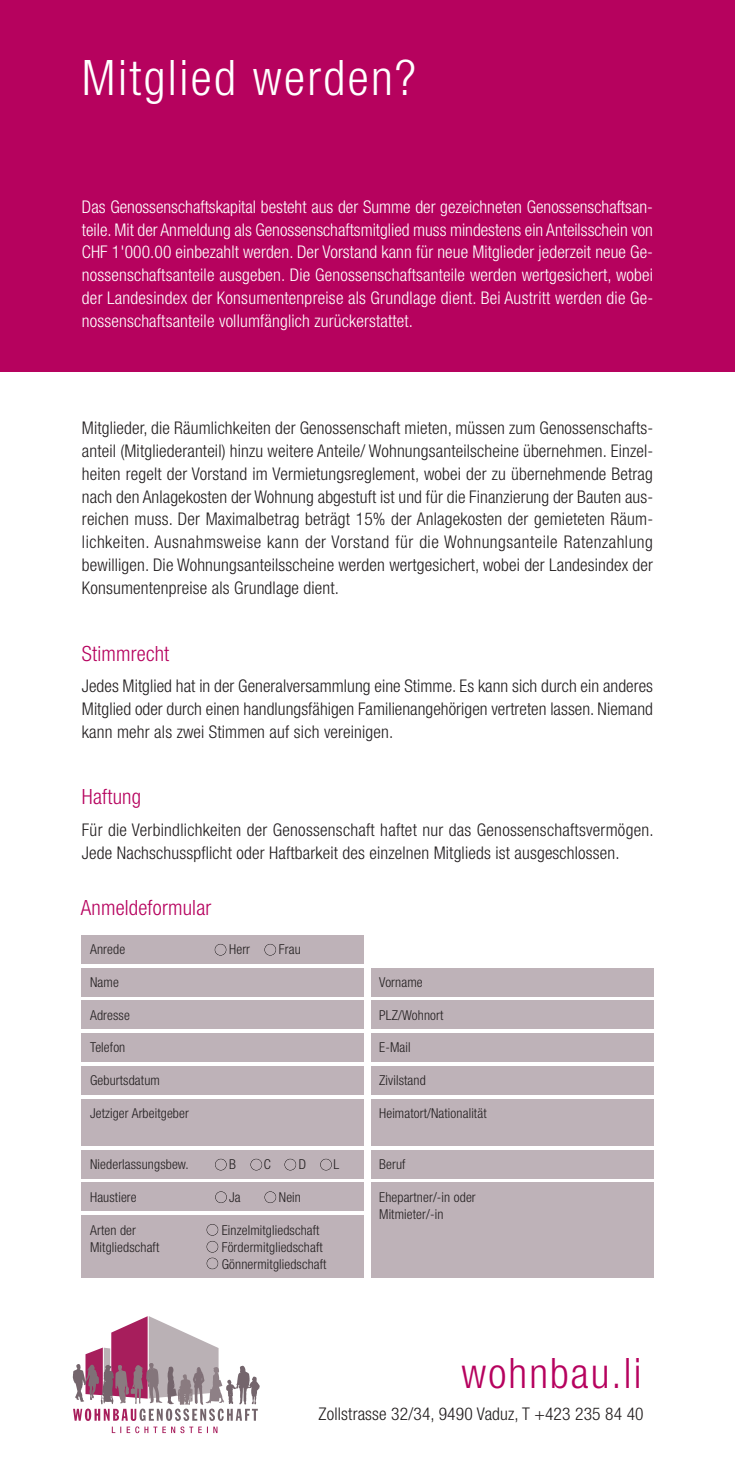
<style>
.page{position:relative;width:735px;height:1474px;background:#fff}
.page>*{position:absolute;margin:0;border:0;box-sizing:border-box;transform-origin:0 0}
.t1{font:300 condensed 49px "Helvetica Neue";letter-spacing:.05em;color:#fff}
.t2{font:300 condensed 42px "Helvetica Neue";letter-spacing:.05em;color:#b6025e}
.t3{font:300 condensed 21px "Helvetica Neue";letter-spacing:.01em;color:#b6025e}
.t4{font:300 condensed 17.5px/22.8px "Helvetica Neue";letter-spacing:.01em;color:#231f20;text-align:justify}
.t5{font:300 condensed 17.5px/22.8px "Helvetica Neue";letter-spacing:.01em;color:#fff;text-align:justify}
.t6{font:300 condensed 13.65px/17px "Helvetica Neue";letter-spacing:.01em;color:#231f20}
</style>
<div class="page">
<div style="left:0;top:0;width:734px;height:372px;background:#b6025e"></div>
<div style="left:82px;top:935px;width:282px;height:28px;background:#beb2b8"></div>
<div style="left:82px;top:968px;width:282px;height:28px;background:#beb2b8"></div>
<div style="left:82px;top:1000px;width:282px;height:28px;background:#beb2b8"></div>
<div style="left:82px;top:1033px;width:282px;height:28px;background:#beb2b8"></div>
<div style="left:82px;top:1065px;width:282px;height:29px;background:#beb2b8"></div>
<div style="left:82px;top:1098px;width:282px;height:47px;background:#beb2b8"></div>
<div style="left:371px;top:968px;width:281px;height:28px;background:#beb2b8"></div>
<div style="left:371px;top:1000px;width:281px;height:28px;background:#beb2b8"></div>
<div style="left:371px;top:1033px;width:281px;height:28px;background:#beb2b8"></div>
<div style="left:371px;top:1065px;width:281px;height:29px;background:#beb2b8"></div>
<div style="left:371px;top:1098px;width:281px;height:47px;background:#beb2b8"></div>
<div style="left:82px;top:1150px;width:282px;height:28px;background:#beb2b8"></div>
<div style="left:371px;top:1182px;width:281px;height:95px;background:#beb2b8"></div>
<div style="left:82px;top:1215px;width:282px;height:62px;background:#beb2b8"></div>
<div style="left:371px;top:1150px;width:281px;height:28px;background:#beb2b8"></div>
<div style="left:82px;top:1182px;width:282px;height:29px;background:#beb2b8"></div>
<div style="left:214px;top:943px;width:12px;height:12px;border:1px solid #231f20;border-radius:50%"></div>
<div style="left:264px;top:943px;width:12px;height:12px;border:1px solid #231f20;border-radius:50%"></div>
<div style="left:215px;top:1158px;width:11px;height:12px;border:1px solid #231f20;border-radius:50%"></div>
<div style="left:250px;top:1158px;width:12px;height:12px;border:1px solid #231f20;border-radius:50%"></div>
<div style="left:284px;top:1158px;width:12px;height:12px;border:1px solid #231f20;border-radius:50%"></div>
<div style="left:320px;top:1158px;width:12px;height:12px;border:1px solid #231f20;border-radius:50%"></div>
<div style="left:215px;top:1191px;width:12px;height:12px;border:1px solid #231f20;border-radius:50%"></div>
<div style="left:264px;top:1191px;width:12px;height:12px;border:1px solid #231f20;border-radius:50%"></div>
<div style="left:206px;top:1223px;width:12px;height:12px;border:1px solid #231f20;border-radius:50%"></div>
<div style="left:206px;top:1240px;width:12px;height:12px;border:1px solid #231f20;border-radius:50%"></div>
<div style="left:206px;top:1257px;width:12px;height:12px;border:1px solid #231f20;border-radius:50%"></div>
<svg style="left:112px;top:1426px;width:105px;height:7px"></svg>
<svg style="left:73px;top:1316px;width:187px;height:104px"></svg>
<h1 class="t1" style="left:82px;top:60px;width:335px">Mitglied werden?</h1>
<p class="t5" style="left:82px;top:197px;width:572px">Das Genossenschaftskapital besteht aus der Summe der gezeichneten Genossenschaftsan&shy;teile. Mit der Anmeldung als Genossenschaftsmitglied muss mindestens ein Anteilsschein von CHF 1'000.00 einbezahlt werden. Der Vorstand kann für neue Mitglieder jederzeit neue Ge&shy;nossenschaftsanteile ausgeben. Die Genossenschaftsanteile werden wertgesichert, wobei der Landesindex der Konsumentenpreise als Grundlage dient. Bei Austritt werden die Ge&shy;nossenschaftsanteile vollumfänglich zurückerstattet.</p>
<p class="t4" style="left:82px;top:418px;width:572px">Mitglieder, die Räumlichkeiten der Genossenschaft mieten, müssen zum Genossenschafts&shy;anteil (Mitgliederanteil) hinzu weitere Anteile/ Wohnungsanteilscheine übernehmen. Einzel&shy;heiten regelt der Vorstand im Vermietungsreglement, wobei der zu übernehmende Betrag nach den Anlagekosten der Wohnung abgestuft ist und für die Finanzierung der Bauten aus&shy;reichen muss. Der Maximalbetrag beträgt 15% der Anlagekosten der gemieteten Räum&shy;lichkeiten. Ausnahmsweise kann der Vorstand für die Wohnungsanteile Ratenzahlung bewilligen. Die Wohnungsanteilsscheine werden wertgesichert, wobei der Landesindex der Konsumentenpreise als Grundlage dient.</p>
<p class="t3" style="left:82px;top:645px;width:89px">Stimmrecht</p>
<p class="t4" style="left:82px;top:676px;width:572px">Jedes Mitglied hat in der Generalversammlung eine Stimme. Es kann sich durch ein anderes Mitglied oder durch einen handlungsfähigen Familienangehörigen vertreten lassen. Niemand kann mehr als zwei Stimmen auf sich vereinigen.</p>
<p class="t3" style="left:82px;top:789px;width:61px">Haftung</p>
<p class="t4" style="left:82px;top:819px;width:573px">Für die Verbindlichkeiten der Genossenschaft haftet nur das Genossenschaftsvermögen.<br>Jede Nachschusspflicht oder Haftbarkeit des einzelnen Mitglieds ist ausgeschlossen.</p>
<p class="t3" style="left:81px;top:899px;width:132px">Anmeldeformular</p>
<p class="t6" style="left:90px;top:942px;width:36px">Anrede</p>
<p class="t6" style="left:229px;top:942px;width:22px">Herr</p>
<p class="t6" style="left:279px;top:942px;width:23px">Frau</p>
<p class="t6" style="left:90px;top:974px;width:30px">Name</p>
<p class="t6" style="left:90px;top:1007px;width:41px">Adresse</p>
<p class="t6" style="left:90px;top:1040px;width:37px">Telefon</p>
<p class="t6" style="left:90px;top:1072px;width:71px">Geburtsdatum</p>
<p class="t6" style="left:90px;top:1105px;width:100px">Jetziger Arbeitgeber</p>
<p class="t6" style="left:90px;top:1157px;width:100px">Niederlassungsbew.</p>
<p class="t6" style="left:229px;top:1157px;width:8px">B</p>
<p class="t6" style="left:264px;top:1157px;width:9px">C</p>
<p class="t6" style="left:298px;top:1157px;width:9px">D</p>
<p class="t6" style="left:333px;top:1157px;width:7px">L</p>
<p class="t6" style="left:90px;top:1189px;width:48px">Haustiere</p>
<p class="t6" style="left:229px;top:1189px;width:13px">Ja</p>
<p class="t6" style="left:279px;top:1189px;width:24px">Nein</p>
<p class="t6" style="left:222px;top:1222px;width:106px">Einzelmitgliedschaft<br>Fördermitgliedschaft<br>Gönnermitgliedschaft</p>
<p class="t6" style="left:90px;top:1222px;width:71px">Arten der<br>Mitgliedschaft</p>
<p class="t6" style="left:379px;top:974px;width:45px">Vorname</p>
<p class="t6" style="left:379px;top:1007px;width:66px">PLZ/Wohnort</p>
<p class="t6" style="left:379px;top:1040px;width:33px">E-Mail</p>
<p class="t6" style="left:379px;top:1072px;width:48px">Zivilstand</p>
<p class="t6" style="left:379px;top:1105px;width:109px">Heimatort/Nationalität</p>
<p class="t6" style="left:379px;top:1157px;width:28px">Beruf</p>
<p class="t6" style="left:379px;top:1189px;width:98px">Ehepartner/-in oder<br>Mitmieter/-in</p>
<h2 class="t2" style="left:461px;top:1357px;width:181px">wohnbau.li</h2>
<p class="t4" style="left:318px;top:1404px;width:326px">Zollstrasse 32/34, 9490 Vaduz, T +423 235 84 40</p>
</div>
